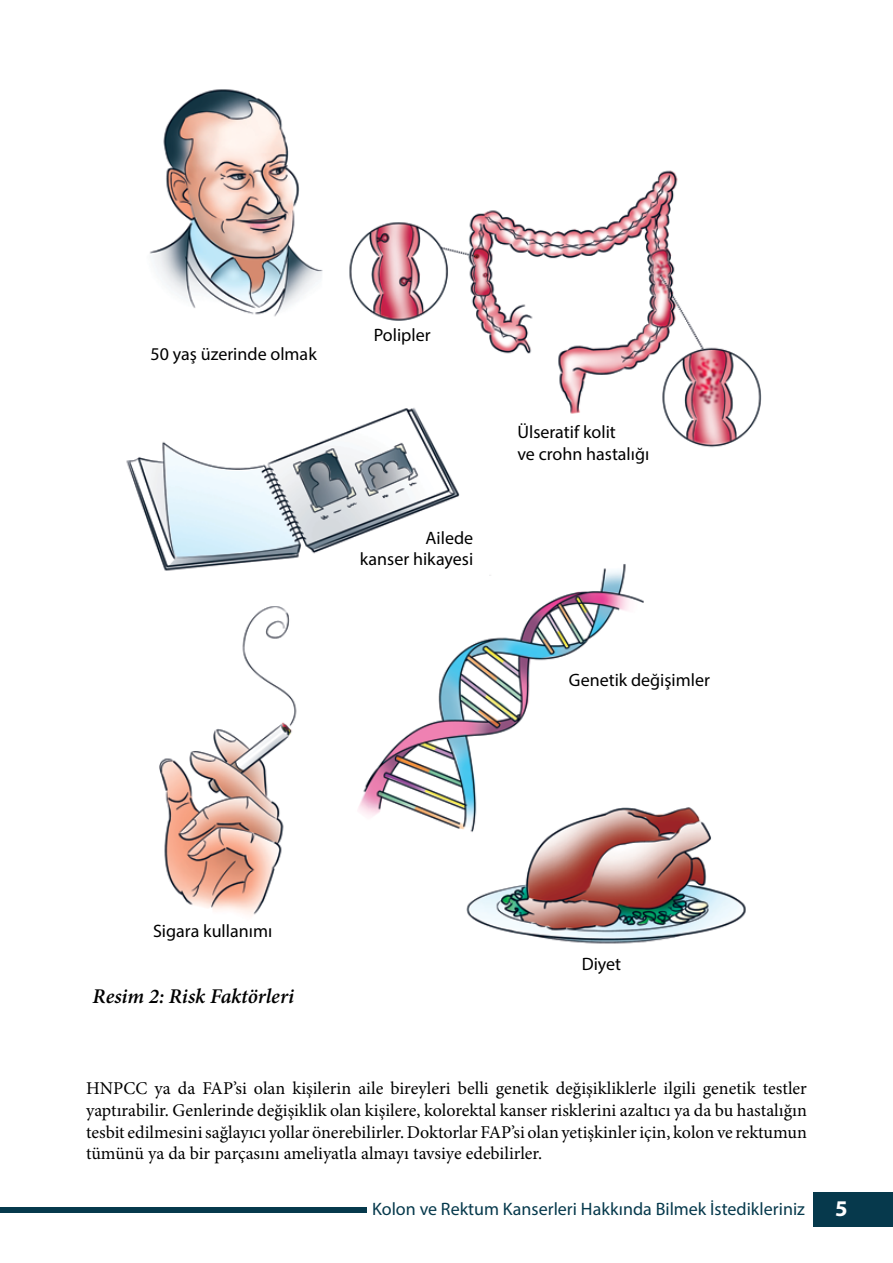
<style>
.page{position:relative;width:893px;height:1263px;background:#fff}
.page>*{position:absolute;margin:0;border:0;box-sizing:border-box;transform-origin:0 0}
.t1{font:700 22.5px "Myriad Pro";color:#fff}
.t2{font:italic 600 21px "Minion Pro";letter-spacing:-.005em;color:#000}
.t3{font:18px/21.6px "Minion Pro";color:#000;text-align:justify}
.t4{font:18px/21.6px "Myriad Pro";color:#000;text-align:right}
.t5{font:18px "Myriad Pro";color:#06394c}
</style>
<div class="page">
<div style="left:814px;top:1192px;width:79px;height:35px;background:#06394c"></div>
<div style="left:0;top:1208px;width:367px;height:5px;background:#06394c"></div>
<img style="left:126px;top:89px;width:636px;height:855px">
<p class="t4" style="left:151px;top:343px;width:168px">50 yaş üzerinde olmak</p>
<p class="t4" style="left:374px;top:324px;width:58px">Polipler</p>
<p class="t4" style="left:360px;top:526px;width:115px">Ailede<br>kanser hikayesi</p>
<p class="t4" style="left:517px;top:421px;width:133px;text-align:left">Ülseratif kolit<br>ve crohn hastalığı</p>
<p class="t4" style="left:569px;top:669px;width:143px">Genetik değişimler</p>
<p class="t4" style="left:153px;top:919px;width:121px">Sigara kullanımı</p>
<p class="t2" style="left:93px;top:981px;width:203px">Resim 2: Risk Faktörleri</p>
<p class="t4" style="left:582px;top:952px;width:41px">Diyet</p>
<p class="t3" style="left:86px;top:1078px;width:722px">HNPCC ya da FAP’si olan kişilerin aile bireyleri belli genetik değişikliklerle ilgili genetik testler yaptırabilir. Genlerinde değişiklik olan kişilere, kolorektal kanser risklerini azaltıcı ya da bu hastalığın tesbit edilmesini sağlayıcı yollar önerebilirler. Doktorlar FAP’si olan yetişkinler için, kolon ve rektumun tümünü ya da bir parçasını ameliyatla almayı tavsiye edebilirler.</p>
<p class="t5" style="left:372px;top:1198px;width:434px">Kolon ve Rektum Kanserleri Hakkında Bilmek İstedikleriniz</p>
<p class="t1" style="left:835px;top:1194px;width:14px">5</p>
</div>
